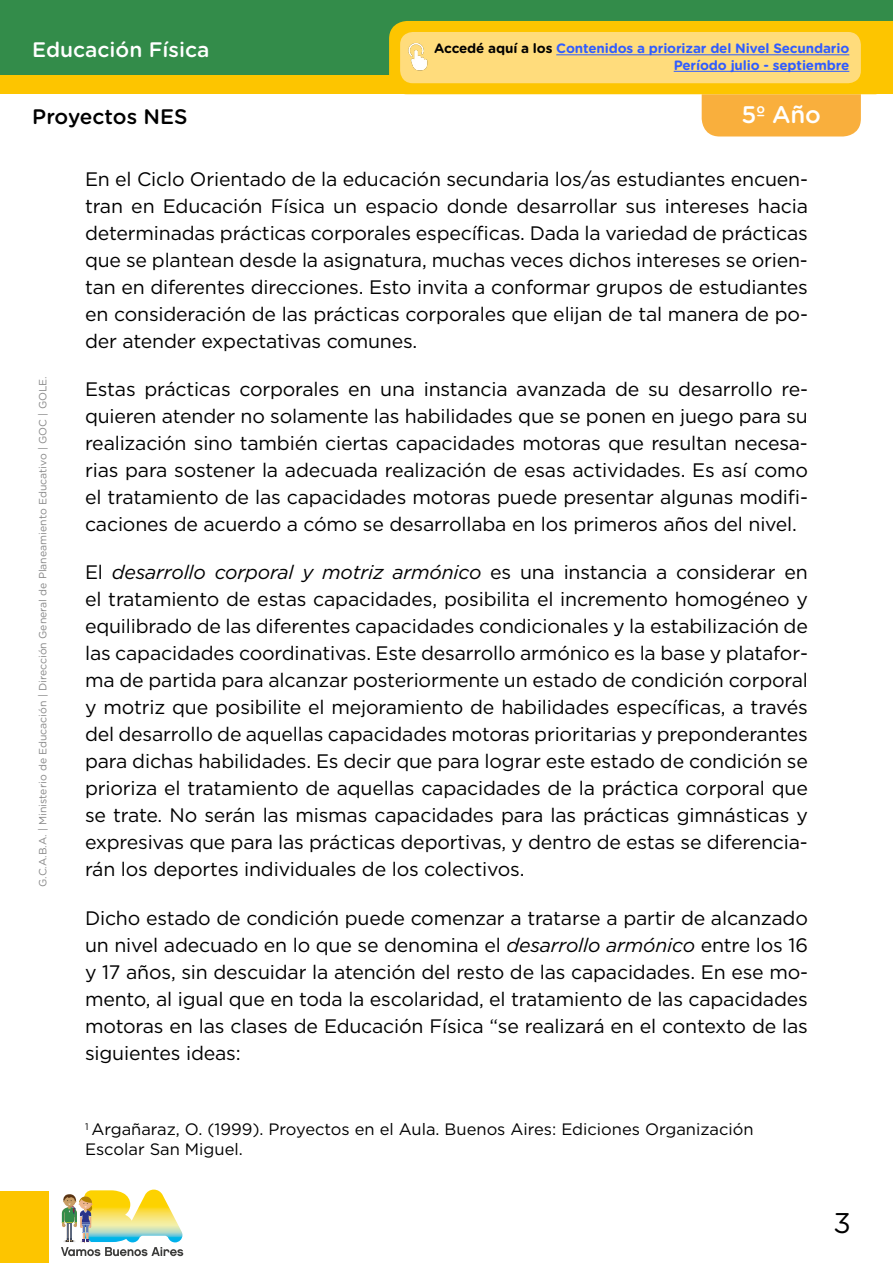
<style>
.page{position:relative;width:893px;height:1263px;background:#fff}
.page>*{position:absolute;margin:0;border:0;box-sizing:border-box;transform-origin:0 0}
.t1{font:28.5px "Gotham Rounded";color:#000}
.t2{font:500 24px "Gotham Rounded";color:#fff}
.t3{font:500 21px "Gotham Rounded";color:#fff}
.t4{font:500 21px "Gotham Rounded";color:#000}
.t5{font:19.5px/27px "Gotham";letter-spacing:-.01em;color:#000;text-align:justify}
.t6{font:16.5px/19.8px "Gotham";color:#000}
.t7{font:700 13.5px/16.5px "Gotham Rounded";letter-spacing:-.01em;color:#305cff;text-align:right}
.t8{font:10.5px "Gotham Rounded";color:#878787}
.s1{color:#000}
.s2{font-style:italic}
</style>
<div class="page">
<div style="left:0;top:0;width:893px;height:78px;background:#338c4a"></div>
<div style="left:0;top:1191px;width:48px;height:72px;background:#fdc500"></div>
<svg style="left:61px;top:1189px;width:122px;height:67px"></svg>
<div style="left:0;top:75px;width:893px;height:19px;background:#fdc500"></div>
<svg style="left:389px;top:21px;width:504px;height:115px"></svg>
<div style="left:400px;top:32px;width:461px;height:51px;background:#ffdc7c;border-radius:13px"></div>
<img style="left:400px;top:33px;width:28px;height:48px">
<hr style="left:556px;top:54px;width:293px;height:1px;background:#305cff">
<hr style="left:674px;top:71px;width:175px;height:1px;background:#305cff">
<p class="t3" style="left:32px;top:35px;width:179px">Educación Física</p>
<p class="t4" style="left:32px;top:101px;width:157px">Proyectos NES</p>
<p class="t7" style="left:434px;top:40px;width:417px"><span class="s1">Accedé aquí a los</span> Contenidos a priorizar del Nivel Secundario<br>Período julio - septiembre</p>
<p class="t2" style="left:741px;top:97px;width:81px">5º Año</p>
<p class="t8" style="left:36px;top:887px;width:512px;rotate:-90deg">G.C.A.B.A. | Ministerio de Educación | Dirección General de Planeamiento Educativo | GOC | GOLE.</p>
<p class="t5" style="left:85px;top:165px;width:724px">En el Ciclo Orientado de la educación secundaria los/as estudiantes encuen&shy;tran en Educación Física un espacio donde desarrollar sus intereses hacia determinadas prácticas corporales específicas. Dada la variedad de prácticas que se plantean desde la asignatura, muchas veces dichos intereses se orien&shy;tan en diferentes direcciones. Esto invita a conformar grupos de estudiantes en consideración de las prácticas corporales que elijan de tal manera de po&shy;der atender expectativas comunes.</p>
<p class="t5" style="left:85px;top:375px;width:724px">Estas prácticas corporales en una instancia avanzada de su desarrollo re&shy;quieren atender no solamente las habilidades que se ponen en juego para su realización sino también ciertas capacidades motoras que resultan necesa&shy;rias para sostener la adecuada realización de esas actividades. Es así como el tratamiento de las capacidades motoras puede presentar algunas modifi&shy;caciones de acuerdo a cómo se desarrollaba en los primeros años del nivel.</p>
<p class="t5" style="left:85px;top:558px;width:724px">El <span class="s2">desarrollo corporal y motriz armónico</span> es una instancia a considerar en el tratamiento de estas capacidades, posibilita el incremento homogéneo y equilibrado de las diferentes capacidades condicionales y la estabilización de las capacidades coordinativas. Este desarrollo armónico es la base y platafor&shy;ma de partida para alcanzar posteriormente un estado de condición corporal y motriz que posibilite el mejoramiento de habilidades específicas, a través del desarrollo de aquellas capacidades motoras prioritarias y preponderantes para dichas habilidades. Es decir que para lograr este estado de condición se prioriza el tratamiento de aquellas capacidades de la práctica corporal que se trate. No serán las mismas capacidades para las prácticas gimnásticas y expresivas que para las prácticas deportivas, y dentro de estas se diferencia&shy;rán los deportes individuales de los colectivos.</p>
<p class="t5" style="left:85px;top:904px;width:724px">Dicho estado de condición puede comenzar a tratarse a partir de alcanzado un nivel adecuado en lo que se denomina el <span class="s2">desarrollo armónico</span> entre los 16 y 17 años, sin descuidar la atención del resto de las capacidades. En ese mo&shy;mento, al igual que en toda la escolaridad, el tratamiento de las capacidades motoras en las clases de Educación Física “se realizará en el contexto de las siguientes ideas:</p>
<p class="t6" style="left:85px;top:1119px;width:670px"><sup>1</sup> Argañaraz, O. (1999). Proyectos en el Aula. Buenos Aires: Ediciones Organización<br>Escolar San Miguel.</p>
<h1 class="t1" style="left:833px;top:1203px;width:19px">3</h1>
</div>
